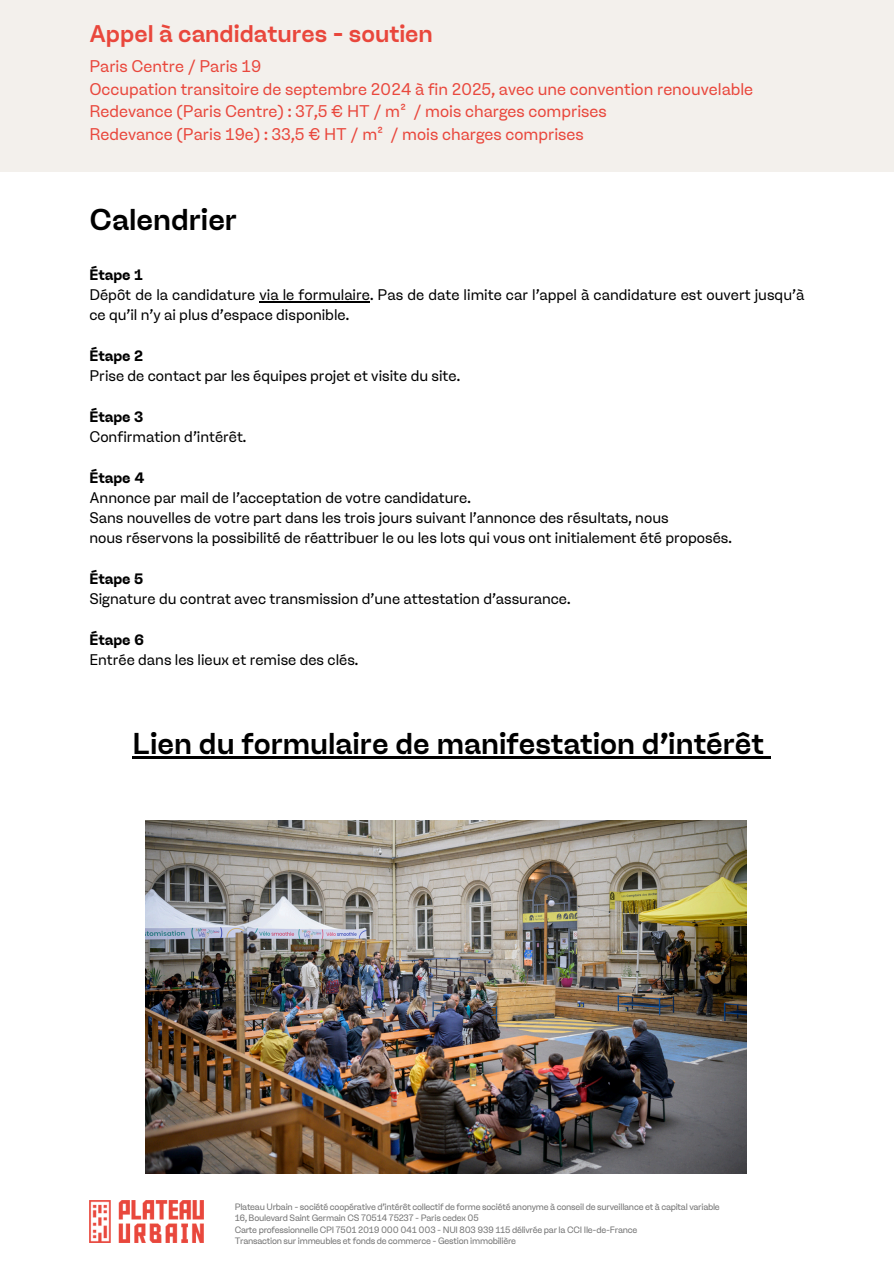
<style>
.page{position:relative;width:894px;height:1264px;background:#fff}
.page>*{position:absolute;margin:0;border:0;box-sizing:border-box;transform-origin:0 0}
.t1{font:500 30px "Ginka";color:#000}
.t2{font:500 24px "Ginka";color:#e9473c}
.t3{font:16.5px/22.5px "Ginka";color:#e9473c}
.t4{font:15px/20.2px "Ginka";color:#000}
.t5{font:700 15px "Ginka";color:#000}
.t6{font:9px "Ginka";letter-spacing:-.025em;color:#737373}
.s1{font-weight:700}
</style>
<div class="page">
<img style="left:89px;top:1200px;width:114px;height:41px">
<div style="left:0;top:0;width:893px;height:171px;background:#f3f0ec"></div>
<img style="left:146px;top:820px;width:599px;height:353px">
<hr style="left:259px;top:301px;width:111px;height:1px;background:#000">
<hr style="left:132px;top:756px;width:631px;height:2px;background:#000">
<svg style="left:763px;top:756px;width:7px;height:2px"></svg>
<p class="t2" style="left:89px;top:20px;width:345px">Appel à candidatures - soutien</p>
<p class="t3" style="left:89px;top:55px;width:665px">Paris Centre / Paris 19<br>Occupation transitoire de septembre 2024 à fin 2025, avec une convention renouvelable Redevance (Paris Centre) : 37,5 € HT / m² / mois charges comprises<br>Redevance (Paris 19e) : 33,5 € HT / m² / mois charges comprises</p>
<h3 class="t1" style="left:89px;top:202px;width:149px">Calendrier</h3>
<h3 class="t4" style="left:89px;top:264px;width:716px"><span class="s1">Étape 1<br></span>Dépôt de la candidature via le formulaire. Pas de date limite car l’appel à candidature est ouvert jusqu’à ce qu’il n’y ai plus d’espace disponible.</h3>
<h3 class="t4" style="left:89px;top:345px;width:372px"><span class="s1">Étape 2<br></span>Prise de contact par les équipes projet et visite du site.</h3>
<p class="t4" style="left:89px;top:406px;width:158px"><span class="s1">Étape 3<br></span>Confirmation d'intérêt.</p>
<h1 class="t4" style="left:89px;top:467px;width:643px"><span class="s1">Étape 4<br></span>Annonce par mail de l’acceptation de votre candidature.<br>Sans nouvelles de votre part dans les trois jours suivant l’annonce des résultats, nous<br>nous réservons la possibilité de réattribuer le ou les lots qui vous ont initialement été proposés.</h1>
<p class="t4" style="left:89px;top:568px;width:482px"><span class="s1">Étape 5<br></span>Signature du contrat avec transmission d'une attestation d'assurance.</p>
<p class="t5" style="left:89px;top:630px;width:56px">Étape 6</p>
<p class="t4" style="left:89px;top:649px;width:270px">Entrée dans les lieux et remise des clés.</p>
<p class="t1" style="left:132px;top:725px;width:632px">Lien du formulaire de manifestation d’intérêt</p>
<h1 class="t6" style="left:234px;top:1201px;width:486px">Plateau Urbain - société coopérative d’intérêt collectif de forme société anonyme à conseil de surveillance et à capital variable</h1>
<h3 class="t6" style="left:234px;top:1212px;width:245px">16, Boulevard Saint Germain CS 70514 75237 - Paris cedex 05</h3>
<h3 class="t6" style="left:234px;top:1224px;width:404px">Carte professionnelle CPI 7501 2019 000 041 003 - NUI 803 939 115 délivrée par la CCI Ile-de-France</h3>
<h3 class="t6" style="left:234px;top:1235px;width:283px">Transaction sur immeubles et fonds de commerce - Gestion immobilière</h3>
</div>
